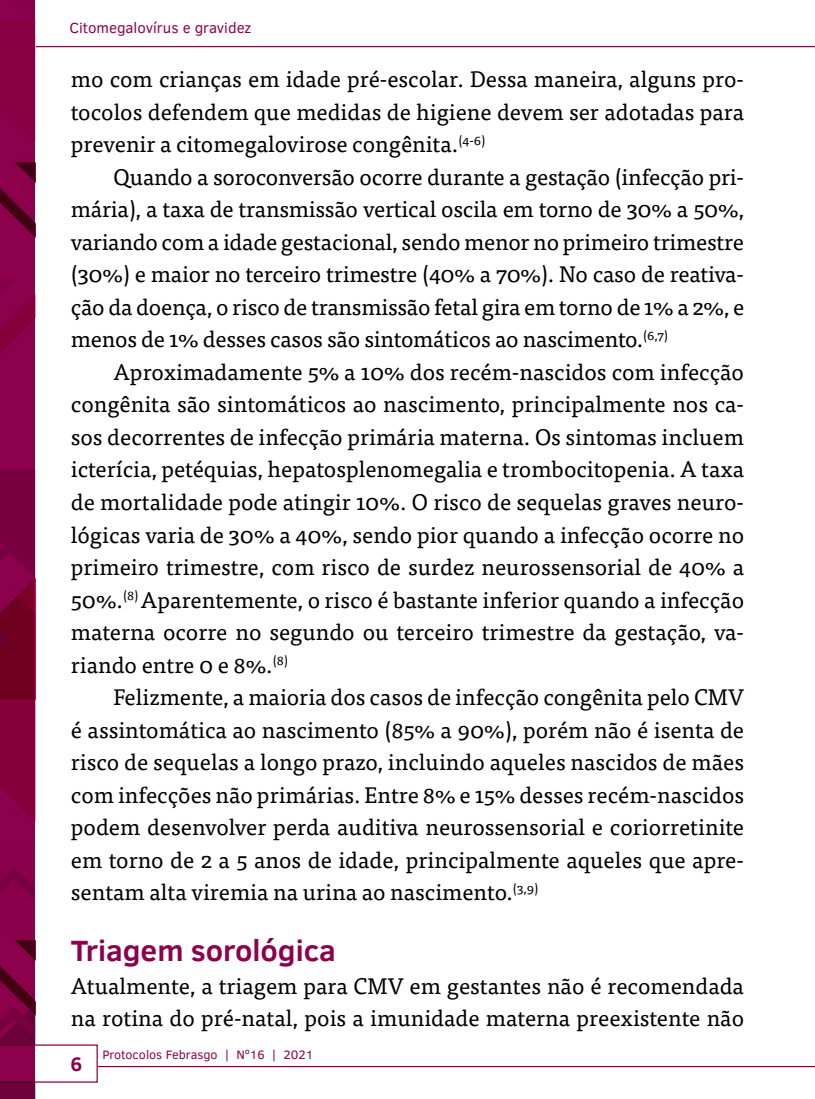
<style>
.page{position:relative;width:815px;height:1099px;background:#fff}
.page>*{position:absolute;margin:0;border:0;box-sizing:border-box;transform-origin:0 0}
.t1{font:700 30px "Clear Sans";color:#8d004c}
.t2{font:22.5px/32.5px "Tisa Pro";color:#000;text-align:justify}
.t3{font:700 20px "Clear Sans";color:#8d004c}
.t4{font:15px "Clear Sans";color:#8d004c}
.t5{font:12.5px "Clear Sans";color:#8d004c}
</style>
<div class="page">
<hr style="left:0;top:1065px;width:815px;height:2px;background:#8d004c">
<hr style="left:0;top:46px;width:815px;height:1px;background:#8d004c">
<svg style="left:35px;top:1044px;width:63px;height:38px"></svg>
<svg style="left:0;top:0;width:35px;height:1098px;background:#820040"></svg>
<p class="t4" style="left:69px;top:18px;width:183px">Citomegalovírus e gravidez</p>
<p class="t2" style="left:71px;top:62px;width:675px">mo com crianças em idade pré-escolar. Dessa maneira, alguns pro&shy;tocolos defendem que medidas de higiene devem ser adotadas para prevenir a citomegalovirose congênita.<sup>(4-6)</sup></p>
<p class="t2" style="left:71px;top:159px;width:675px;text-indent:43px">Quando a soroconversão ocorre durante a gestação (infecção pri&shy;mária), a taxa de transmissão vertical oscila em torno de 30% a 50%, variando com a idade gestacional, sendo menor no primeiro trimestre (30%) e maior no terceiro trimestre (40% a 70%). No caso de reativa&shy;ção da doença, o risco de transmissão fetal gira em torno de 1% a 2%, e menos de 1% desses casos são sintomáticos ao nascimento.<sup>(6,7)</sup></p>
<p class="t2" style="left:71px;top:354px;width:675px;text-indent:43px">Aproximadamente 5% a 10% dos recém-nascidos com infecção congênita são sintomáticos ao nascimento, principalmente nos ca&shy;sos decorrentes de infecção primária materna. Os sintomas incluem icterícia, petéquias, hepatosplenomegalia e trombocitopenia. A taxa de mortalidade pode atingir 10%. O risco de sequelas graves neuro&shy;lógicas varia de 30% a 40%, sendo pior quando a infecção ocorre no primeiro trimestre, com risco de surdez neurossensorial de 40% a 50%.<sup>(8)</sup> Aparentemente, o risco é bastante inferior quando a infecção materna ocorre no segundo ou terceiro trimestre da gestação, va&shy;riando entre 0 e 8%.<sup>(8)</sup></p>
<p class="t2" style="left:71px;top:679px;width:675px;text-indent:43px">Felizmente, a maioria dos casos de infecção congênita pelo CMV é assintomática ao nascimento (85% a 90%), porém não é isenta de risco de sequelas a longo prazo, incluindo aqueles nascidos de mães com infecções não primárias. Entre 8% e 15% desses recém-nascidos podem desenvolver perda auditiva neurossensorial e coriorretinite em torno de 2 a 5 anos de idade, principalmente aqueles que apre&shy;sentam alta viremia na urina ao nascimento.<sup>(3,9)</sup></p>
<h1 class="t1" style="left:71px;top:928px;width:267px">Triagem sorológica</h1>
<p class="t2" style="left:71px;top:968px;width:675px">Atualmente, a triagem para CMV em gestantes não é recomendada na rotina do pré-natal, pois a imunidade materna preexistente não</p>
<p class="t3" style="left:71px;top:1049px;width:13px">6</p>
<p class="t5" style="left:102px;top:1046px;width:213px">Protocolos Febrasgo | Nº16 | 2021</p>
</div>
